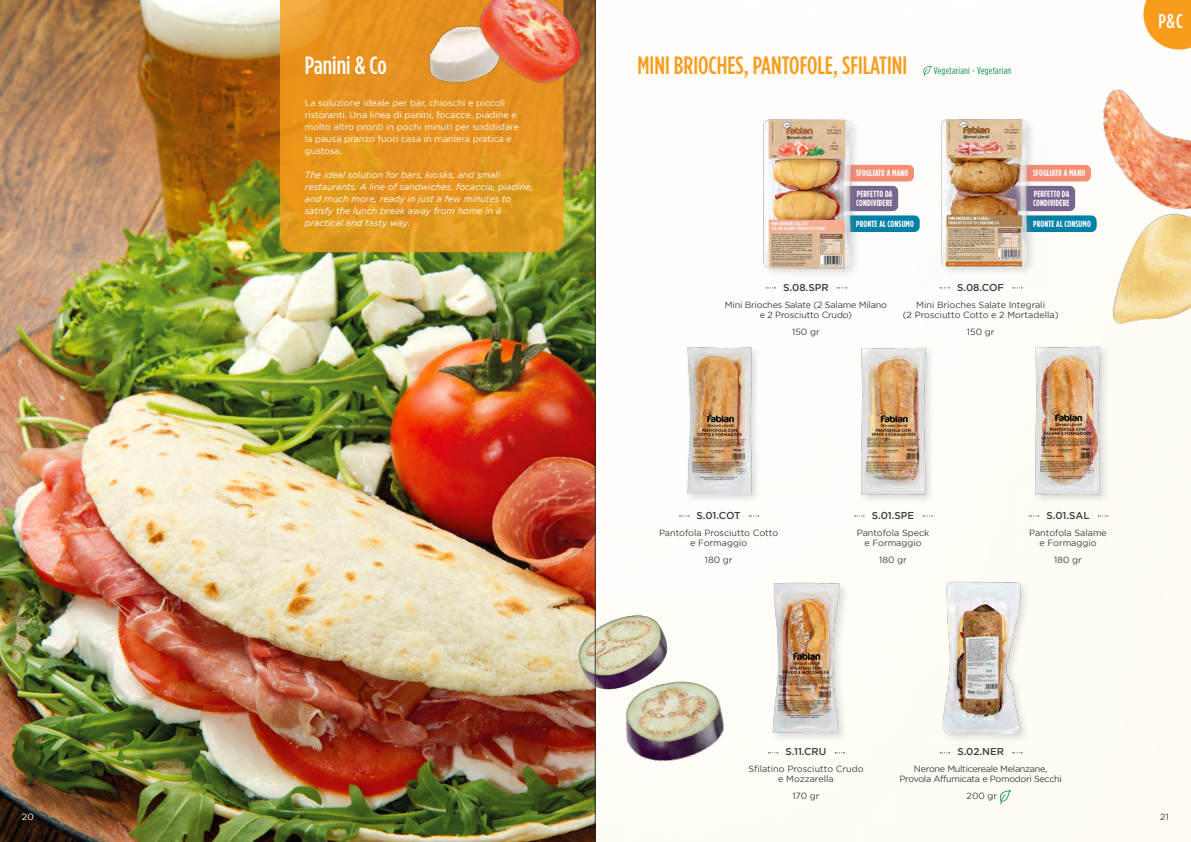
<style>
.page{position:relative;width:1191px;height:842px;background:#fff}
.page>*{position:absolute;margin:0;border:0;box-sizing:border-box;transform-origin:0 0}
.t1{font:500 25px "Gotham Condensed";color:#f89c1c}
.t2{font:500 25px "Gotham Condensed";color:#fff}
.t3{font:500 20px "Gotham Condensed";color:#fff}
.t4{font:500 10px "Gotham";color:#3e3e3f}
.t5{font:10px "Gotham Condensed";letter-spacing:.03em;color:#058c45}
.t6{font:9px/10px "Gotham";color:#3e3e3f;text-align:center}
.t7{font:italic 9px/12px "Gotham";color:#fff}
.t8{font:9px/12px "Gotham";color:#fff}
.t9{font:700 9px/9px "Gotham Condensed";letter-spacing:.02em;color:#fff}
.t10{font:9px/10px "Gotham";letter-spacing:-.03em;color:#3e3e3f;text-align:center}
.t11{font:9px/10px "Gotham";letter-spacing:-.02em;color:#3e3e3f;text-align:center}
</style>
<div class="page">
<div style="left:873px;top:66px;width:318px;height:776px;background:#fffcf4"></div>
<svg style="left:1143px;top:0;width:48px;height:47px;background:#f8a633"></svg>
<div style="left:834px;top:215px;width:85px;height:17px;background:#0080a7;border-radius:5px"></div>
<div style="left:827px;top:186px;width:71px;height:25px;background:#78668e;border-radius:5px"></div>
<div style="left:813px;top:165px;width:101px;height:16px;background:#f58d75;border-radius:5px"></div>
<div style="left:1011px;top:215px;width:85px;height:17px;background:#0080a7;border-radius:5px"></div>
<div style="left:987px;top:186px;width:88px;height:25px;background:#78668e;border-radius:5px"></div>
<div style="left:998px;top:165px;width:93px;height:16px;background:#f58d75;border-radius:5px"></div>
<img style="left:0;top:0;width:595px;height:842px">
<svg style="left:923px;top:66px;width:8px;height:11px"></svg>
<svg style="left:280px;top:0;width:283px;height:252px;background:#e5961f"></svg>
<img style="left:418px;top:11px;width:40px;height:86px">
<img style="left:679px;top:347px;width:81px;height:170px">
<img style="left:1000px;top:337px;width:135px;height:182px">
<svg style="left:999px;top:790px;width:12px;height:14px"></svg>
<img style="left:922px;top:574px;width:117px;height:172px">
<img style="left:767px;top:582px;width:80px;height:172px">
<img style="left:458px;top:0;width:137px;height:105px">
<img style="left:763px;top:119px;width:110px;height:170px">
<img style="left:912px;top:109px;width:135px;height:182px">
<img style="left:575px;top:612px;width:93px;height:83px">
<img style="left:600px;top:659px;width:125px;height:103px">
<img style="left:1109px;top:232px;width:82px;height:99px">
<img style="left:1068px;top:47px;width:123px;height:185px">
<img style="left:854px;top:337px;width:106px;height:182px">
<hr style="left:595px;top:0;width:1px;height:842px;background:#231f20">
<p class="t8" style="left:22px;top:810px;width:13px">20</p>
<h1 class="t2" style="left:305px;top:52px;width:83px">Panini &amp; Co</h1>
<h1 class="t1" style="left:637px;top:52px;width:271px">MINI BRIOCHES, PANTOFOLE, SFILATINI</h1>
<p class="t5" style="left:934px;top:65px;width:79px">Vegetariani - Vegetarian</p>
<p class="t8" style="left:305px;top:97px;width:216px">La soluzione ideale per bar, chioschi e piccoli ristoranti. Una linea di panini, focacce, piadine e molto altro pronti in pochi minuti per soddisfare la pausa pranzo fuori casa in maniera pratica e gustosa.</p>
<p class="t7" style="left:305px;top:169px;width:230px">The ideal solution for bars, kiosks, and small restaurants. A line of sandwiches, focaccia, piadine, and much more, ready in just a few minutes to satisfy the lunch break away from home in a practical and tasty way.</p>
<p class="t9" style="left:856px;top:168px;width:54px">SFOGLIATO A MANO</p>
<p class="t9" style="left:856px;top:189px;width:38px">PERFETTO DA<br>CONDIVIDERE</p>
<p class="t9" style="left:856px;top:219px;width:59px">PRONTE AL CONSUMO</p>
<p class="t9" style="left:1033px;top:168px;width:54px">SFOGLIATO A MANO</p>
<p class="t9" style="left:1033px;top:189px;width:38px">PERFETTO DA<br>CONDIVIDERE</p>
<p class="t9" style="left:1033px;top:219px;width:59px">PRONTE AL CONSUMO</p>
<p class="t4" style="left:783px;top:281px;width:47px">S.08.SPR</p>
<p class="t11" style="left:725px;top:299px;width:164px">Mini Brioches Salate (2 Salame Milano e 2 Prosciutto Crudo)</p>
<p class="t6" style="left:792px;top:326px;width:29px">150 gr</p>
<p class="t4" style="left:957px;top:281px;width:48px">S.08.COF</p>
<p class="t6" style="left:902px;top:299px;width:157px">Mini Brioches Salate Integrali<br>(2 Prosciutto Cotto e 2 Mortadella)</p>
<p class="t6" style="left:967px;top:326px;width:29px">150 gr</p>
<h2 class="t3" style="left:1158px;top:10px;width:26px">P&amp;C</h2>
<p class="t4" style="left:696px;top:509px;width:46px">S.01.COT</p>
<p class="t6" style="left:659px;top:527px;width:121px">Pantofola Prosciutto Cotto e Formaggio</p>
<p class="t6" style="left:705px;top:554px;width:29px">180 gr</p>
<p class="t4" style="left:871px;top:509px;width:44px">S.01.SPE</p>
<p class="t6" style="left:856px;top:527px;width:74px">Pantofola Speck e Formaggio</p>
<p class="t6" style="left:879px;top:554px;width:29px">180 gr</p>
<p class="t4" style="left:1046px;top:509px;width:45px">S.01.SAL</p>
<p class="t6" style="left:1029px;top:527px;width:79px">Pantofola Salame e Formaggio</p>
<p class="t6" style="left:1054px;top:554px;width:29px">180 gr</p>
<p class="t4" style="left:785px;top:746px;width:42px">S.11.CRU</p>
<p class="t6" style="left:748px;top:764px;width:117px">Sfilatino Prosciutto Crudo e Mozzarella</p>
<p class="t6" style="left:792px;top:791px;width:29px">170 gr</p>
<p class="t4" style="left:957px;top:746px;width:48px">S.02.NER</p>
<p class="t10" style="left:899px;top:764px;width:164px">Nerone Multicereale Melanzane,<br>Provola Affumicata e Pomodori Secchi</p>
<p class="t6" style="left:966px;top:791px;width:32px">200 gr</p>
<p class="t6" style="left:1160px;top:811px;width:10px">21</p>
</div>
